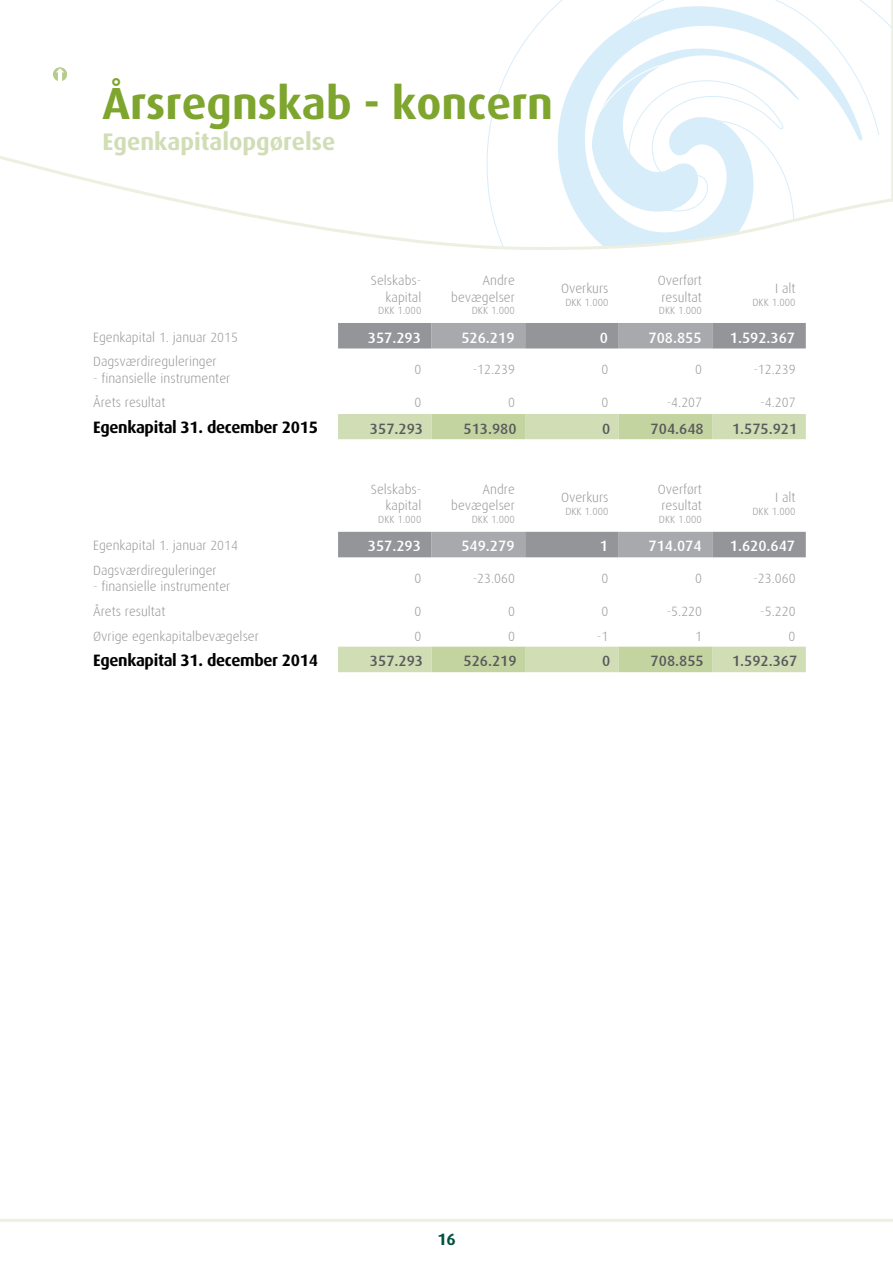
<style>
.page{position:relative;width:893px;height:1263px;background:#fff}
.page>*{position:absolute;margin:0;border:0;box-sizing:border-box;transform-origin:0 0}
.t1{font:700 45px "Dax";color:#7ea52e}
.t2{font:700 24px "Dax";color:#d0ddb5}
.t3{font:700 16.5px "Dax";letter-spacing:-.02em;color:#000}
.t4{font:700 16.5px "Dax";color:#00523d}
.t5{font:500 15px "Dax";color:#fff}
.t6{font:500 15px "Dax";color:#58595b}
.t7{font:300 13.5px/16.2px "Dax";color:#939598;text-align:right}
.t8{font:300 10.5px "Dax";color:#939598}
</style>
<div class="page">
<svg style="left:0;top:0;width:890px;height:250px"></svg>
<svg style="left:890px;top:0;width:3px;height:202px"></svg>
<svg style="left:338px;top:532px;width:468px;height:25px;background:#9b9da0"></svg>
<svg style="left:338px;top:647px;width:468px;height:25px;background:#cbd9ac"></svg>
<svg style="left:338px;top:323px;width:468px;height:25px;background:#9b9da0"></svg>
<svg style="left:338px;top:414px;width:468px;height:25px;background:#cbd9ac"></svg>
<svg style="left:53px;top:67px;width:14px;height:14px"></svg>
<hr style="left:0;top:1219px;width:893px;height:3px;background:#ebf0e1">
<h1 class="t1" style="left:103px;top:78px;width:452px">Årsregnskab - koncern</h1>
<h2 class="t2" style="left:103px;top:129px;width:234px">Egenkapitalopgørelse</h2>
<p class="t7" style="left:371px;top:273px;width:52px">Selskabs&shy;kapital</p>
<p class="t8" style="left:378px;top:305px;width:45px">DKK 1.000</p>
<p class="t7" style="left:451px;top:273px;width:65px">Andre bevægelser</p>
<p class="t8" style="left:472px;top:305px;width:45px">DKK 1.000</p>
<p class="t7" style="left:561px;top:281px;width:49px">Overkurs</p>
<p class="t8" style="left:565px;top:297px;width:45px">DKK 1.000</p>
<p class="t7" style="left:658px;top:273px;width:46px;text-align:left">Overført resultat</p>
<p class="t8" style="left:659px;top:305px;width:45px">DKK 1.000</p>
<p class="t7" style="left:775px;top:281px;width:22px">I alt</p>
<p class="t8" style="left:752px;top:297px;width:45px">DKK 1.000</p>
<p class="t7" style="left:93px;top:329px;width:146px">Egenkapital 1. januar 2015</p>
<p class="t5" style="left:368px;top:329px;width:55px">357.293</p>
<p class="t5" style="left:461px;top:329px;width:55px">526.219</p>
<p class="t5" style="left:600px;top:329px;width:10px">0</p>
<p class="t5" style="left:648px;top:329px;width:55px">708.855</p>
<p class="t5" style="left:730px;top:329px;width:67px">1.592.367</p>
<p class="t7" style="left:93px;top:354px;width:125px">Dagsværdireguleringer</p>
<p class="t7" style="left:93px;top:370px;width:139px">- finansielle instrumenter</p>
<p class="t7" style="left:414px;top:362px;width:8px">0</p>
<p class="t7" style="left:473px;top:362px;width:44px">-12.239</p>
<p class="t7" style="left:602px;top:362px;width:8px">0</p>
<p class="t7" style="left:695px;top:362px;width:8px">0</p>
<p class="t7" style="left:753px;top:362px;width:44px">-12.239</p>
<p class="t7" style="left:93px;top:395px;width:74px">Årets resultat</p>
<p class="t7" style="left:414px;top:395px;width:8px">0</p>
<p class="t7" style="left:508px;top:395px;width:8px">0</p>
<p class="t7" style="left:602px;top:395px;width:8px">0</p>
<p class="t7" style="left:667px;top:395px;width:37px">-4.207</p>
<p class="t7" style="left:760px;top:395px;width:37px">-4.207</p>
<p class="t3" style="left:93px;top:418px;width:226px">Egenkapital 31. december 2015</p>
<p class="t6" style="left:370px;top:420px;width:55px">357.293</p>
<p class="t6" style="left:463px;top:420px;width:55px">513.980</p>
<p class="t6" style="left:602px;top:420px;width:10px">0</p>
<p class="t6" style="left:651px;top:420px;width:55px">704.648</p>
<p class="t6" style="left:732px;top:420px;width:67px">1.575.921</p>
<p class="t7" style="left:371px;top:482px;width:52px">Selskabs&shy;kapital</p>
<p class="t8" style="left:378px;top:514px;width:45px">DKK 1.000</p>
<p class="t7" style="left:451px;top:482px;width:65px">Andre bevægelser</p>
<p class="t8" style="left:472px;top:514px;width:45px">DKK 1.000</p>
<p class="t7" style="left:561px;top:490px;width:49px">Overkurs</p>
<p class="t8" style="left:565px;top:505px;width:45px">DKK 1.000</p>
<p class="t7" style="left:658px;top:482px;width:46px;text-align:left">Overført resultat</p>
<p class="t8" style="left:659px;top:514px;width:45px">DKK 1.000</p>
<p class="t7" style="left:775px;top:490px;width:22px">I alt</p>
<p class="t8" style="left:752px;top:505px;width:45px">DKK 1.000</p>
<p class="t7" style="left:93px;top:538px;width:146px">Egenkapital 1. januar 2014</p>
<p class="t5" style="left:368px;top:538px;width:55px">357.293</p>
<p class="t5" style="left:461px;top:538px;width:55px">549.279</p>
<p class="t5" style="left:600px;top:538px;width:10px">1</p>
<p class="t5" style="left:648px;top:538px;width:55px">714.074</p>
<p class="t5" style="left:730px;top:538px;width:67px">1.620.647</p>
<p class="t7" style="left:93px;top:562px;width:125px">Dagsværdireguleringer</p>
<p class="t7" style="left:93px;top:579px;width:139px">- finansielle instrumenter</p>
<p class="t7" style="left:414px;top:571px;width:8px">0</p>
<p class="t7" style="left:473px;top:571px;width:44px">-23.060</p>
<p class="t7" style="left:602px;top:571px;width:8px">0</p>
<p class="t7" style="left:695px;top:571px;width:8px">0</p>
<p class="t7" style="left:753px;top:571px;width:44px">-23.060</p>
<p class="t7" style="left:93px;top:603px;width:74px">Årets resultat</p>
<p class="t7" style="left:414px;top:603px;width:8px">0</p>
<p class="t7" style="left:508px;top:603px;width:8px">0</p>
<p class="t7" style="left:602px;top:603px;width:8px">0</p>
<p class="t7" style="left:667px;top:603px;width:37px">-5.220</p>
<p class="t7" style="left:760px;top:603px;width:37px">-5.220</p>
<p class="t7" style="left:93px;top:628px;width:167px">Øvrige egenkapitalbevægelser</p>
<p class="t7" style="left:414px;top:628px;width:8px">0</p>
<p class="t7" style="left:508px;top:628px;width:8px">0</p>
<p class="t7" style="left:597px;top:628px;width:13px">-1</p>
<p class="t7" style="left:695px;top:628px;width:8px">1</p>
<p class="t7" style="left:789px;top:628px;width:8px">0</p>
<p class="t3" style="left:93px;top:651px;width:226px">Egenkapital 31. december 2014</p>
<p class="t6" style="left:370px;top:653px;width:55px">357.293</p>
<p class="t6" style="left:463px;top:653px;width:55px">526.219</p>
<p class="t6" style="left:602px;top:653px;width:10px">0</p>
<p class="t6" style="left:651px;top:653px;width:55px">708.855</p>
<p class="t6" style="left:732px;top:653px;width:67px">1.592.367</p>
<p class="t4" style="left:437px;top:1230px;width:20px">16</p>
</div>
